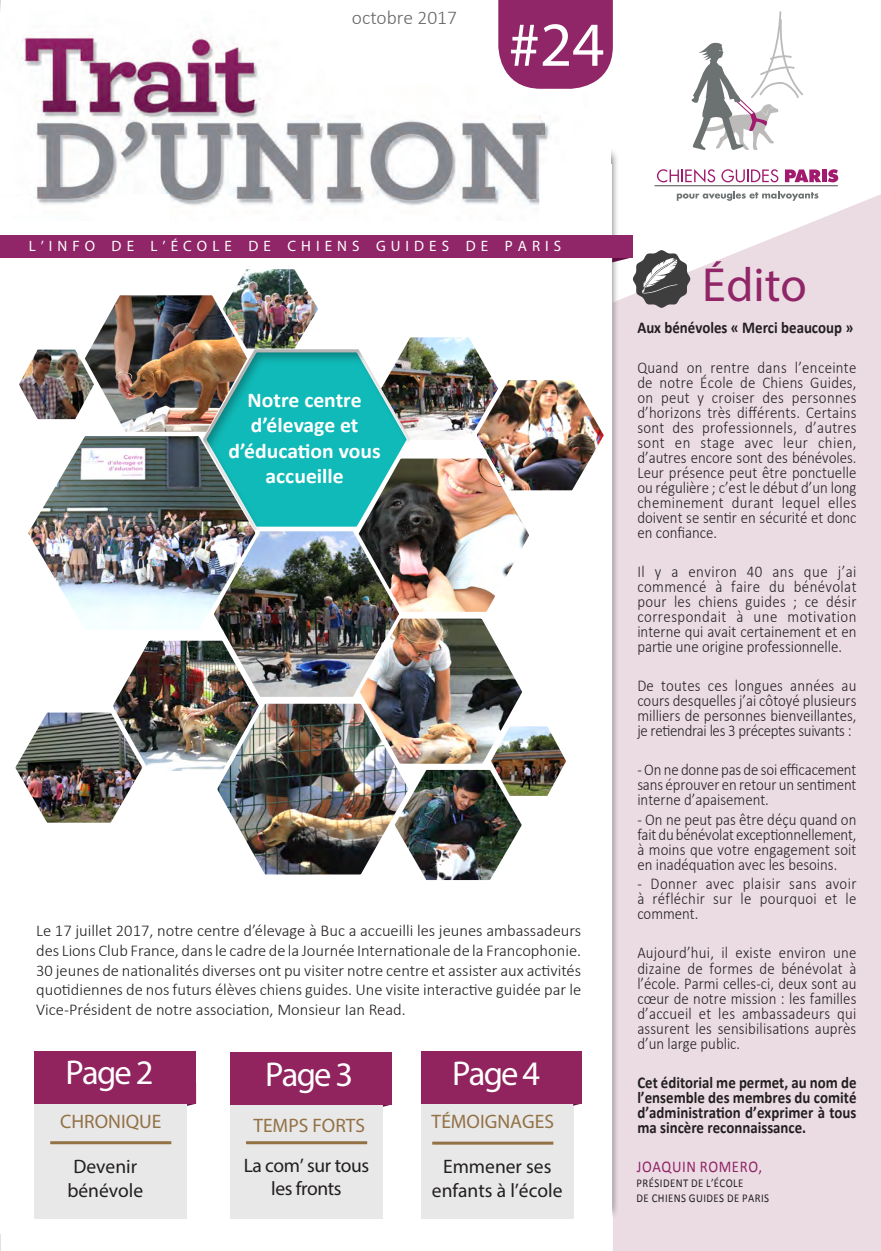
<style>
.page{position:relative;width:881px;height:1251px;background:#fff}
.page>*{position:absolute;margin:0;border:0;box-sizing:border-box;transform-origin:0 0}
.t1{font:63px "Myriad Pro";color:#fff}
.t2{font:48px "Myriad Pro";color:#902567}
.t3{font:34.5px "Myriad Pro";letter-spacing:-.05em;color:#fff}
.t4{font:700 21px "Calibri";color:#fff}
.t5{font:19.5px "Myriad Pro";color:#231f20}
.t6{font:19.5px "Myriad Pro";color:#927145}
.t7{font:19.5px "Myriad Pro";letter-spacing:-.02em;color:#231f20}
.t8{font:300 19.5px "Calibri";color:#666}
.Texte_Courant_édito{font:300 16.5px/15px "Calibri";color:#231f20;text-align:justify;scale:.9 1}
.Texte_Courant_édito-2{font:300 16.5px/19.8px "Calibri";color:#231f20;text-align:justify}
.Texte_Courant_édito-3{font:700 16.5px/15px "Calibri";color:#231f20;text-align:justify;scale:.9 1}
.Texte_Courant_édito-4{font:16.35px "Calibri";letter-spacing:.04em;color:#902567;scale:.9 1}
.t9{font:15px "Myriad Pro";letter-spacing:.34em;color:#fff}
.ASSOC_TXT_sans_lettr{font:11.85px/14.9px "Calibri";letter-spacing:.04em;color:#231f20;scale:.9 1}
</style>
<div class="page">
<div style="left:613px;top:303px;width:267px;height:947px;background:#ebdce3"></div>
<svg style="left:632px;top:176px;width:248px;height:127px;fill:#ebdce3"></svg>
<div style="left:653px;top:11px;width:185px;height:190px;background:#fff"></div>
<svg style="left:676px;top:191px;width:142px;height:10px"></svg>
<svg style="left:656px;top:169px;width:59px;height:14px"></svg>
<svg style="left:721px;top:169px;width:57px;height:13px"></svg>
<svg style="left:785px;top:169px;width:35px;height:13px"></svg>
<div style="left:821px;top:169px;width:5px;height:13px;background:#a11a6d"></div>
<svg style="left:828px;top:169px;width:9px;height:13px"></svg>
<hr style="left:654px;top:185px;width:183px;height:1px;background:#585d5d">
<svg style="left:691px;top:11px;width:112px;height:139px"></svg>
<img style="left:21px;top:35px;width:528px;height:171px">
<svg style="left:498px;top:0;width:114px;height:89px;background:#983572"></svg>
<div style="left:0;top:235px;width:632px;height:22px;background:#902567"></div>
<hr style="left:880px;top:0;width:1px;height:30px;background:#1d1312">
<div style="left:35px;top:1103px;width:152px;height:115px;background:#e8e8e9"></div>
<div style="left:230px;top:1103px;width:152px;height:115px;background:#e8e8e9"></div>
<div style="left:421px;top:1103px;width:152px;height:115px;background:#e8e8e9"></div>
<hr style="left:50px;top:1140px;width:121px;height:3px;background:#927145">
<hr style="left:246px;top:1140px;width:121px;height:3px;background:#927145">
<hr style="left:432px;top:1141px;width:121px;height:3px;background:#927145">
<svg style="left:187px;top:1103px;width:9px;height:2px"></svg>
<div style="left:35px;top:1050px;width:161px;height:53px;background:#91235f"></div>
<svg style="left:383px;top:1103px;width:9px;height:3px"></svg>
<div style="left:230px;top:1051px;width:162px;height:52px;background:#91235f"></div>
<svg style="left:573px;top:1103px;width:8px;height:2px"></svg>
<div style="left:421px;top:1050px;width:160px;height:53px;background:#91235f"></div>
<svg style="left:0;top:1234px;width:1px;height:17px"></svg>
<svg style="left:880px;top:0;width:1px;height:17px"></svg>
<svg style="left:863px;top:1230px;width:18px;height:21px"></svg>
<img style="left:11px;top:236px;width:679px;height:647px">
<p class="t8" style="left:352px;top:5px;width:107px">octobre 2017</p>
<p class="t1" style="left:508px;top:6px;width:97px">#24</p>
<p class="t9" style="left:29px;top:236px;width:533px">L’INFO DE L’ÉCOLE DE CHIENS GUIDES DE PARIS</p>
<p class="t4" style="left:247px;top:386px;width:115px">Notre centre</p>
<p class="t4" style="left:251px;top:412px;width:109px">d’élevage et</p>
<p class="t4" style="left:228px;top:437px;width:154px">d’éducation vous</p>
<p class="t4" style="left:265px;top:462px;width:80px">accueille</p>
<p class="Texte_Courant_édito-2" style="left:36px;top:919px;width:546px">Le 17 juillet 2017, notre centre d’élevage à Buc a accueilli les jeunes ambassadeurs des Lions Club France, dans le cadre de la Journée Internationale de la Francophonie.<br>30 jeunes de nationalités diverses ont pu visiter notre centre et assister aux activités quotidiennes de nos futurs élèves chiens guides. Une visite interactive guidée par le Vice-Président de notre association, Monsieur Ian Read.</p>
<p class="t3" style="left:65px;top:1051px;width:89px">Page 2</p>
<p class="t3" style="left:333px;top:1050px;width:19px">2</p>
<p class="t3" style="left:265px;top:1053px;width:89px">Page 3</p>
<p class="t3" style="left:452px;top:1052px;width:89px">Page 4</p>
<p class="t3" style="left:524px;top:1052px;width:19px">3</p>
<p class="t6" style="left:60px;top:1108px;width:103px">CHRONIQUE</p>
<p class="t6" style="left:253px;top:1113px;width:113px">TEMPS FORTS</p>
<p class="t6" style="left:431px;top:1109px;width:124px">TÉMOIGNAGES</p>
<p class="t5" style="left:73px;top:1154px;width:65px">Devenir</p>
<p class="t5" style="left:67px;top:1177px;width:77px">bénévole</p>
<p class="t7" style="left:243px;top:1153px;width:127px">La com’ sur tous</p>
<p class="t7" style="left:271px;top:1176px;width:72px">les fronts</p>
<p class="t5" style="left:443px;top:1154px;width:110px">Emmener ses</p>
<p class="t5" style="left:432px;top:1177px;width:132px">enfants à l’école</p>
<p class="t2" style="left:702px;top:255px;width:106px">Édito</p>
<p class="Texte_Courant_édito-3" style="left:637px;top:319px;width:241px">Aux bénévoles « Merci beaucoup »</p>
<p class="Texte_Courant_édito" style="left:637px;top:359px;width:245px">Quand on rentre dans l’enceinte de notre École de Chiens Guides, on peut y croiser des personnes d’horizons très différents. Certains sont des professionnels, d’autres sont en stage avec leur chien, d’autres encore sont des bénévoles.<br>Leur présence peut être ponctuelle ou régulière ; c’est le début d’un long cheminement durant lequel elles doivent se sentir en sécurité et donc en confiance.</p>
<p class="Texte_Courant_édito" style="left:637px;top:563px;width:245px">Il y a environ 40 ans que j’ai commencé à faire du bénévolat pour les chiens guides ; ce désir correspondait à une motivation interne qui avait certainement et en partie une origine professionnelle.</p>
<p class="Texte_Courant_édito" style="left:637px;top:677px;width:245px">De toutes ces longues années au cours desquelles j’ai côtoyé plusieurs milliers de personnes bienveillantes, je retiendrai les 3 préceptes suivants :</p>
<p class="Texte_Courant_édito" style="left:637px;top:761px;width:245px">- On ne donne pas de soi efficacement sans éprouver en retour un sentiment interne d’apaisement.</p>
<p class="Texte_Courant_édito" style="left:637px;top:811px;width:245px">- On ne peut pas être déçu quand on fait du bénévolat exceptionnellement, à moins que votre engagement soit en inadéquation avec les besoins.</p>
<p class="Texte_Courant_édito" style="left:637px;top:875px;width:245px">- Donner avec plaisir sans avoir à réfléchir sur le pourquoi et le comment.</p>
<p class="Texte_Courant_édito" style="left:637px;top:944px;width:245px">Aujourd’hui, il existe environ une dizaine de formes de bénévolat à l’école. Parmi celles-ci, deux sont au cœur de notre mission : les familles d’accueil et les ambassadeurs qui assurent les sensibilisations auprès d’un large public.</p>
<p class="Texte_Courant_édito-3" style="left:637px;top:1074px;width:245px">Cet éditorial me permet, au nom de l’ensemble des membres du comité d’administration d’exprimer à tous ma sincère reconnaissance.</p>
<p class="Texte_Courant_édito-4" style="left:636px;top:1155px;width:141px">JOAQUIN ROMERO,</p>
<p class="ASSOC_TXT_sans_lettr" style="left:636px;top:1174px;width:149px">PRÉSIDENT DE L’ÉCOLE<br>DE CHIENS GUIDES DE PARIS</p>
</div>
